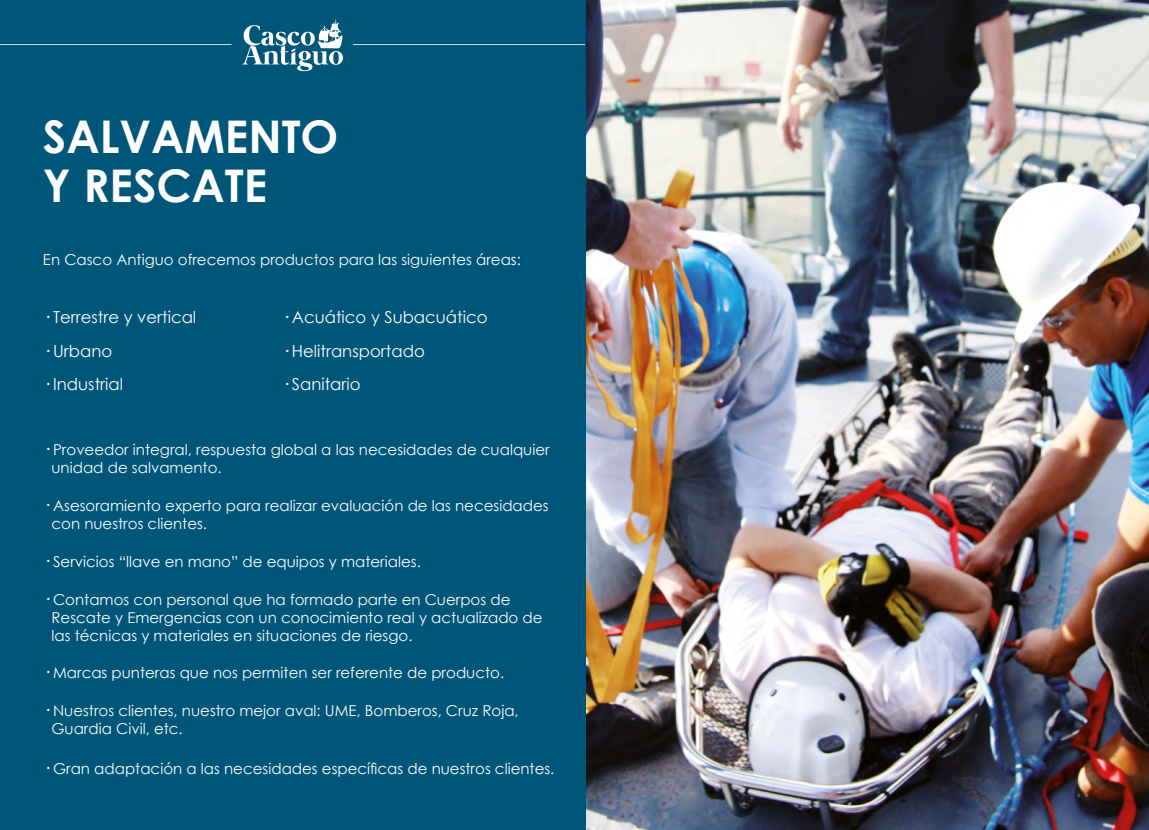
<style>
.page{position:relative;width:1149px;height:830px;background:#fff}
.page>*{position:absolute;margin:0;border:0;box-sizing:border-box;transform-origin:0 0}
.t1{font:700 45px/49.8px "Century Gothic";color:#fff}
.t2{font:16.5px/33.6px "Century Gothic";color:#fff}
.t3{font:15px/18px "Century Gothic";color:#fff}
.s1{font-weight:700}
.s2{font-weight:700;font-size:16.5px}
</style>
<div class="page">
<img style="left:585px;top:0;width:563px;height:829px">
<div style="left:0;top:0;width:585px;height:829px;background:#005678"></div>
<svg style="left:242px;top:18px;width:101px;height:53px"></svg>
<hr style="left:0;top:44px;width:231px;height:1px;background:#d6dee1">
<hr style="left:353px;top:44px;width:232px;height:1px;background:#d6dee1">
<h1 class="t1" style="left:43px;top:109px;width:297px">SALVAMENTO<br>Y RESCATE</h1>
<p class="t3" style="left:43px;top:250px;width:479px">En Casco Antiguo ofrecemos productos para las siguientes áreas:</p>
<p class="t2" style="left:43px;top:300px;width:155px"><span class="s1">·</span> Terrestre y vertical <span class="s1">·</span> Urbano<br><span class="s1">·</span> Industrial</p>
<p class="t2" style="left:281px;top:300px;width:207px"><span class="s1">·</span> Acuático y Subacuático <span class="s1">·</span> Helitransportado<br><span class="s1">·</span> Sanitario</p>
<p class="t3" style="left:51px;top:440px;width:499px;text-indent:-9px"><span class="s2">·</span> Proveedor integral, respuesta global a las necesidades de cualquier unidad de salvamento.</p>
<p class="t3" style="left:51px;top:496px;width:498px;text-indent:-9px"><span class="s2">·</span> Asesoramiento experto para realizar evaluación de las necesidades con nuestros clientes.</p>
<p class="t3" style="left:43px;top:552px;width:379px"><span class="s2">·</span> Servicios “llave en mano” de equipos y materiales.</p>
<p class="t3" style="left:51px;top:589px;width:492px;text-indent:-9px"><span class="s2">·</span> Contamos con personal que ha formado parte en Cuerpos de<br>Rescate y Emergencias con un conocimiento real y actualizado de las técnicas y materiales en situaciones de riesgo.</p>
<p class="t3" style="left:43px;top:663px;width:462px"><span class="s2">·</span> Marcas punteras que nos permiten ser referente de producto.</p>
<p class="t3" style="left:51px;top:701px;width:468px;text-indent:-9px"><span class="s2">·</span> Nuestros clientes, nuestro mejor aval: UME, Bomberos, Cruz Roja,<br>Guardia Civil, etc.</p>
<p class="t3" style="left:43px;top:759px;width:513px"><span class="s2">·</span> Gran adaptación a las necesidades específicas de nuestros clientes.</p>
</div>
